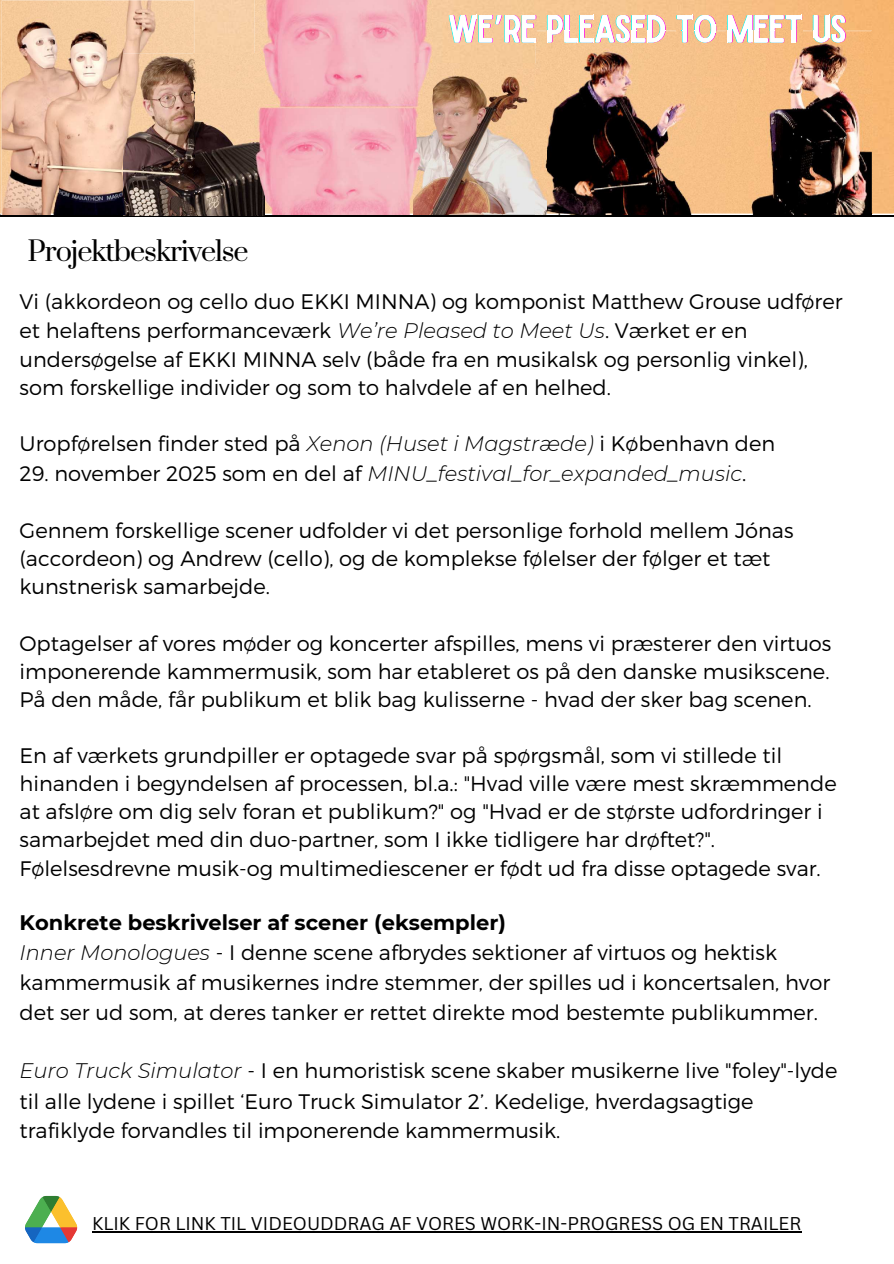
<style>
.page{position:relative;width:894px;height:1264px;background:#fff}
.page>*{position:absolute;margin:0;border:0;box-sizing:border-box;transform-origin:0 0}
.t1{font:27px "Prata";letter-spacing:-.04em;color:#000}
.t2{font:300 21px/28px "Montserrat";color:#000}
.t3{font:italic 300 21px "Montserrat";color:#000}
.t4{font:18px "Canva Sans";color:#000}
.s1{font-style:italic}
.s2{font-style:normal}
.s3{font-weight:700}
</style>
<div class="page">
<img style="left:433px;top:0;width:461px;height:213px">
<hr style="left:92px;top:1231px;width:709px;height:1px;background:#000">
<hr style="left:432px;top:0;width:461px;height:1px;background:#fff">
<img style="left:433px;top:63px;width:102px;height:1px">
<img style="left:432px;top:0;width:1px;height:63px">
<svg style="left:448px;top:15px;width:1px;height:27px"></svg>
<svg style="left:475px;top:15px;width:3px;height:27px"></svg>
<img style="left:449px;top:15px;width:1px;height:27px">
<img style="left:450px;top:15px;width:25px;height:27px">
<img style="left:478px;top:15px;width:1px;height:27px">
<img style="left:479px;top:15px;width:12px;height:27px">
<svg style="left:491px;top:15px;width:13px;height:27px"></svg>
<svg style="left:519px;top:15px;width:3px;height:27px"></svg>
<img style="left:504px;top:15px;width:1px;height:27px">
<img style="left:505px;top:15px;width:14px;height:27px">
<img style="left:522px;top:15px;width:12px;height:27px">
<img style="left:0;top:0;width:432px;height:213px">
<img style="left:195px;top:54px;width:59px;height:159px">
<img style="left:2px;top:1px;width:192px;height:212px">
<img style="left:535px;top:31px;width:337px;height:182px">
<svg style="left:534px;top:15px;width:2px;height:27px"></svg>
<svg style="left:546px;top:15px;width:120px;height:27px"></svg>
<img style="left:648px;top:31px;width:16px;height:11px">
<svg style="left:676px;top:15px;width:40px;height:27px"></svg>
<img style="left:695px;top:31px;width:19px;height:11px">
<svg style="left:726px;top:15px;width:76px;height:27px"></svg>
<svg style="left:812px;top:15px;width:33px;height:27px"></svg>
<img style="left:254px;top:54px;width:11px;height:159px">
<img style="left:123px;top:54px;width:71px;height:159px">
<img style="left:432px;top:64px;width:103px;height:149px">
<img style="left:413px;top:64px;width:19px;height:149px">
<img style="left:535px;top:64px;width:12px;height:149px">
<svg style="left:0;top:213px;width:893px;height:4px"></svg>
<hr style="left:413px;top:215px;width:133px;height:1px;background:#000">
<svg style="left:25px;top:1195px;width:53px;height:49px"></svg>
<p class="t1" style="left:27px;top:229px;width:223px">Projektbeskrivelse</p>
<p class="t2" style="left:20px;top:287px;width:824px;line-height:28.5px">Vi (akkordeon og cello duo EKKI MINNA) og komponist Matthew Grouse udfører et helaftens performanceværk <span class="s1">We’re Pleased to Meet Us</span>. Værket er en undersøgelse af EKKI MINNA selv (både fra en musikalsk og personlig vinkel), som forskellige individer og som to halvdele af en helhed.</p>
<p class="t2" style="left:20px;top:429px;width:757px">Uropførelsen finder sted på <span class="s1">Xenon (Huset i Magstræde)</span> i København den</p>
<p class="t3" style="left:20px;top:459px;width:728px"><span class="s2">29. november 2025 som en del af</span> MINU_festival_for_expanded_music<span class="s2">.</span></p>
<p class="t2" style="left:20px;top:516px;width:775px">Gennem forskellige scener udfolder vi det personlige forhold mellem Jónas (accordeon) og Andrew (cello), og de komplekse følelser der følger et tæt kunstnerisk samarbejde.</p>
<p class="t2" style="left:20px;top:628px;width:813px;text-align:justify">Optagelser af vores møder og koncerter afspilles, mens vi præsterer den virtuos imponerende kammermusik, som har etableret os på den danske musikscene.<br>På den måde, får publikum et blik bag kulisserne - hvad der sker bag scenen.</p>
<p class="t2" style="left:20px;top:741px;width:818px">En af værkets grundpiller er optagede svar på spørgsmål, som vi stillede til hinanden i begyndelsen af processen, bl.a.: "Hvad ville være mest skræmmende at afsløre om dig selv foran et publikum?" og "Hvad er de største udfordringer i samarbejdet med din duo-partner, som I ikke tidligere har drøftet?".<br>Følelsesdrevne musik-og multimediescener er født ud fra disse optagede svar.</p>
<p class="t2" style="left:20px;top:906px;width:811px;line-height:30px"><span class="s3">Konkrete beskrivelser af scener (eksempler)<br></span><span class="s1">Inner Monologues</span> - I denne scene afbrydes sektioner af virtuos og hektisk kammermusik af musikernes indre stemmer, der spilles ud i koncertsalen, hvor det ser ud som, at deres tanker er rettet direkte mod bestemte publikummer.</p>
<p class="t2" style="left:20px;top:1055px;width:819px;line-height:29.8px"><span class="s1">Euro Truck Simulator</span> - I en humoristisk scene skaber musikerne live "foley"-lyde til alle lydene i spillet ‘Euro Truck Simulator 2’. Kedelige, hverdagsagtige trafiklyde forvandles til imponerende kammermusik.</p>
<p class="t4" style="left:92px;top:1213px;width:710px">KLIK FOR LINK TIL VIDEOUDDRAG AF VORES WORK-IN-PROGRESS OG EN TRAILER</p>
</div>
